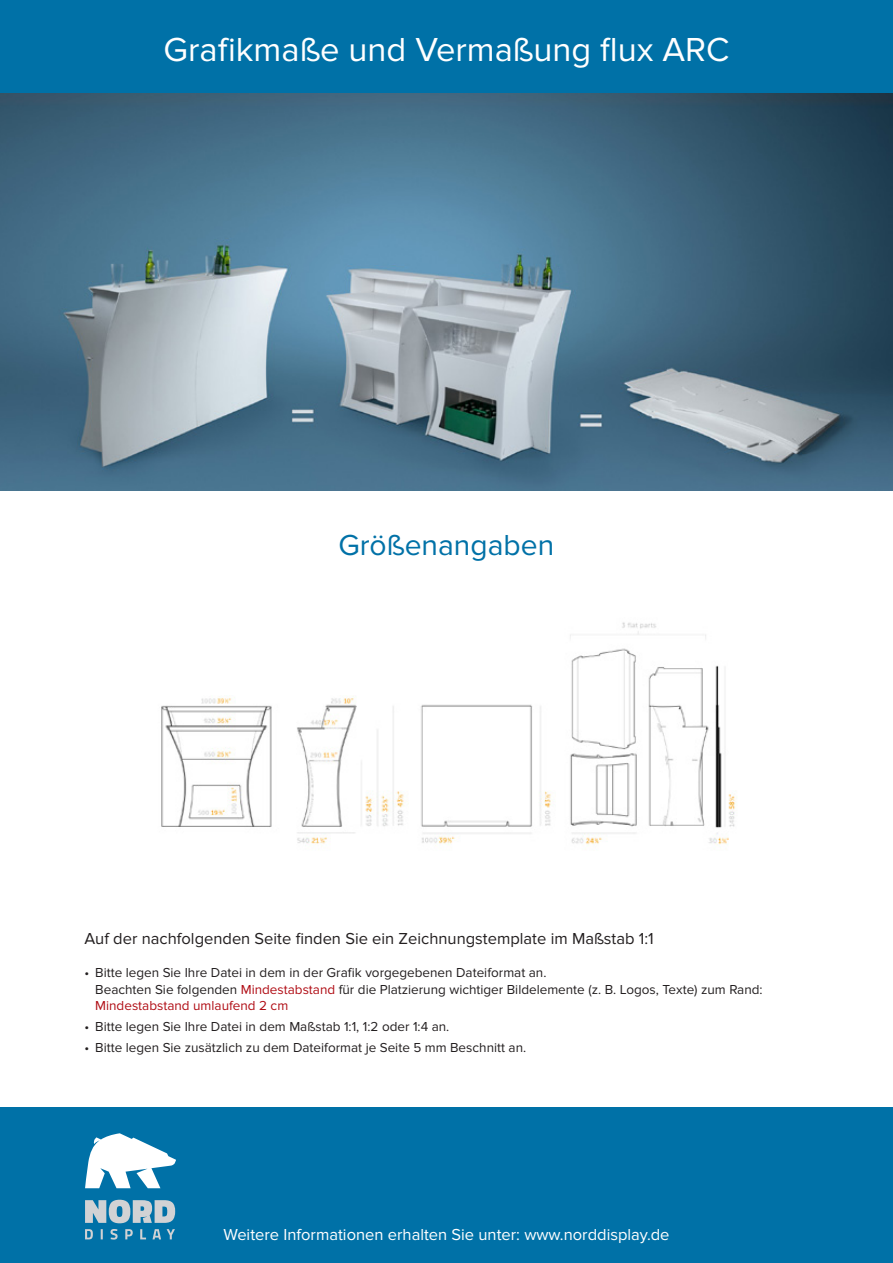
<style>
.page{position:relative;width:893px;height:1263px;background:#fff}
.page>*{position:absolute;margin:0;border:0;box-sizing:border-box;transform-origin:0 0}
.t1{font:34.5px "Proxima Nova";color:#fff}
.t2{font:30px "Proxima Nova";color:#0071a7}
.t3{font:16.5px "Proxima Nova";color:#231f20}
.t4{font:16.5px "Proxima Nova";color:#fff}
.t5{font:13.5px/16.5px "Proxima Nova";color:#231f20}
.s1{color:#b00d15}
</style>
<div class="page">
<div style="left:0;top:0;width:893px;height:94px;background:#0071a7"></div>
<div style="left:0;top:1108px;width:893px;height:155px;background:#0071a7"></div>
<svg style="left:85px;top:1200px;width:90px;height:23px"></svg>
<svg style="left:85px;top:1229px;width:90px;height:10px"></svg>
<svg style="left:85px;top:1133px;width:91px;height:55px"></svg>
<img style="left:161px;top:622px;width:575px;height:225px">
<img style="left:0;top:94px;width:893px;height:397px">
<h1 class="t1" style="left:164px;top:29px;width:567px">Grafikmaße und Vermaßung flux ARC</h1>
<h2 class="t2" style="left:338px;top:527px;width:217px">Größenangaben</h2>
<p class="t3" style="left:85px;top:929px;width:571px">Auf der nachfolgenden Seite finden Sie ein Zeichnungstemplate im Maßstab 1:1</p>
<p class="t5" style="left:95px;top:965px;width:669px;text-indent:-11px">• Bitte legen Sie Ihre Datei in dem in der Grafik vorgegebenen Dateiformat an.<br>Beachten Sie folgenden <span class="s1">Mindestabstand</span> für die Platzierung wichtiger Bildelemente (z. B. Logos, Texte) zum Rand:<br><span class="s1">Mindestabstand umlaufend 2 cm</span></p>
<p class="t5" style="left:85px;top:1018px;width:366px">• Bitte legen Sie Ihre Datei in dem Maßstab 1:1, 1:2 oder 1:4 an.</p>
<p class="t5" style="left:85px;top:1039px;width:443px">• Bitte legen Sie zusätzlich zu dem Dateiformat je Seite 5 mm Beschnitt an.</p>
<p class="t4" style="left:223px;top:1225px;width:448px">Weitere Informationen erhalten Sie unter: www.norddisplay.de</p>
</div>
